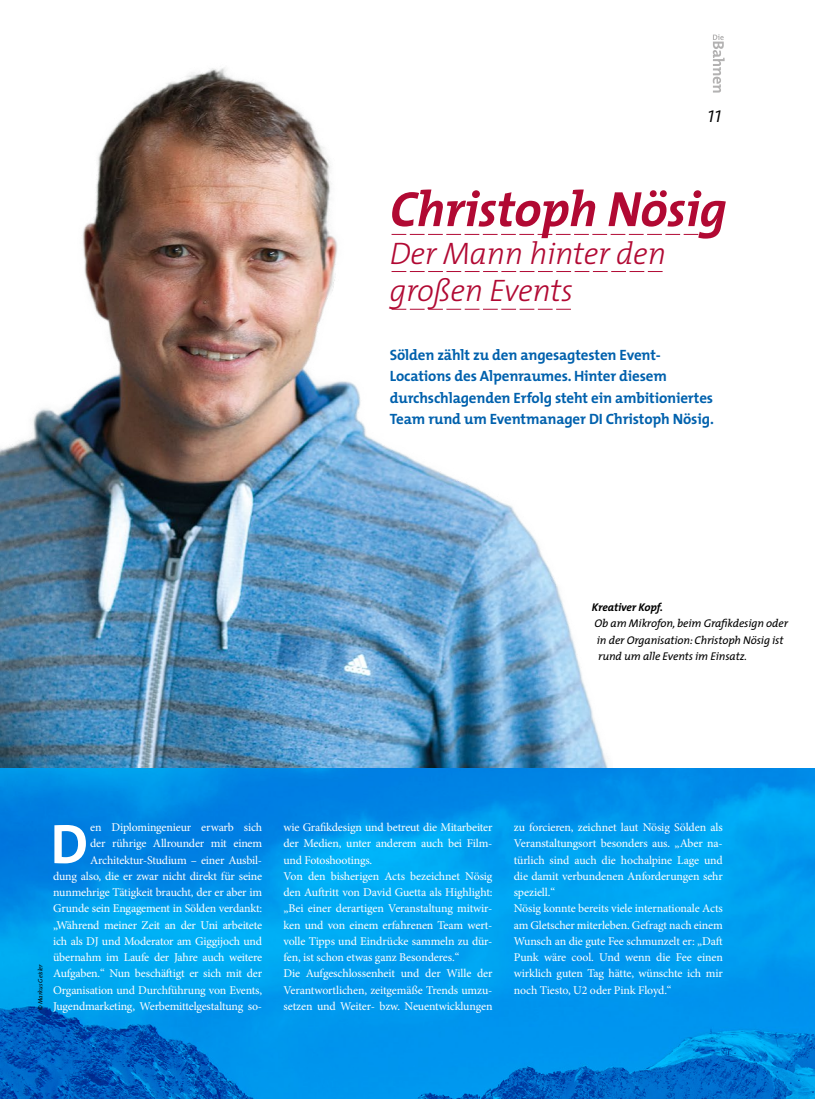
<style>
.page{position:relative;width:815px;height:1099px;background:#fff}
.page>*{position:absolute;margin:0;border:0;box-sizing:border-box;transform-origin:0 0}
.t1{font:700 56.25px "The Mix";color:#fff}
.t2{font:italic 700 50px "The Mix";letter-spacing:-.01em;color:#b10933}
.t3{font:italic 300 31.25px/37.5px "The Mix";letter-spacing:-.01em;color:#b10933}
.t4{font:italic 300 22.5px "The Mix";color:#000}
.t5{font:700 15px/21.2px "The Mix";letter-spacing:-.01em;color:#0061ad}
.t6{font:11.88px/16.2px "Minion Pro";letter-spacing:-.015em;color:#fff}
.t7{font:italic 11.25px/16.2px "The Mix";letter-spacing:-.01em;color:#000}
.t8{font:italic 700 11.25px "The Mix";letter-spacing:-.01em;color:#000}
.t9{font:italic 6.25px "The Mix";color:#000}
</style>
<div class="page">
<img style="left:1px;top:68px;width:611px;height:700px">
<img style="left:0;top:768px;width:815px;height:330px">
<svg style="left:392px;top:234px;width:325px;height:1px"></svg>
<svg style="left:392px;top:271px;width:271px;height:1px"></svg>
<svg style="left:392px;top:309px;width:179px;height:1px"></svg>
<svg style="left:713px;top:34px;width:12px;height:59px"></svg>
<h3 class="t4" style="left:708px;top:95px;width:16px">11</h3>
<h2 class="t2" style="left:390px;top:167px;width:338px">Christoph Nösig</h2>
<h3 class="t3" style="left:390px;top:233px;width:278px">Der Mann hinter den großen Events</h3>
<p class="t5" style="left:390px;top:344px;width:326px">Sölden zählt zu den angesagtesten Event-Locations des Alpenraumes. Hinter diesem durchschlagenden Erfolg steht ein ambitioniertes Team rund um Eventmanager DI Christoph Nösig.</p>
<p class="t8" style="left:592px;top:598px;width:72px">Kreativer Kopf.</p>
<p class="t7" style="left:594px;top:615px;width:195px">Ob am Mikrofon, beim Grafikdesign oder in der Organisation: Christoph Nösig ist rund um alle Events im Einsatz.</p>
<p class="t9" style="left:35px;top:1010px;width:48px;rotate:-90deg">© Markus Geisler</p>
<p class="t6" style="left:53px;top:819px;width:211px;text-align:right">en Diplomingenieur erwarb sich<br>der rührige Allrounder mit einem Architektur-Studium – einer Ausbil-<br>dung also, die er zwar nicht direkt für seine nunmehrige Tätigkeit braucht, der er aber im Grunde sein Engagement in Sölden verdankt: „Während meiner Zeit an der Uni arbeitete ich als DJ und Moderator am Giggijoch und übernahm im Laufe der Jahre auch weitere Aufgaben.“ Nun beschäftigt er sich mit der Organisation und Durchführung von Events, Jugendmarketing, Werbemittelgestaltung so-</p>
<h1 class="t1" style="left:50px;top:797px;width:39px">D</h1>
<p class="t6" style="left:283px;top:819px;width:211px">wie Grafikdesign und betreut die Mitarbeiter der Medien, unter anderem auch bei Film&shy;und Fotoshootings.<br>Von den bisherigen Acts bezeichnet Nösig den Auftritt von David Guetta als Highlight: „Bei einer derartigen Veranstaltung mitwir&shy;ken und von einem erfahrenen Team wert&shy;volle Tipps und Eindrücke sammeln zu dür&shy;fen, ist schon etwas ganz Besonderes.“<br>Die Aufgeschlossenheit und der Wille der Verantwortlichen, zeitgemäße Trends umzu&shy;setzen und Weiter- bzw. Neuentwicklungen</p>
<p class="t6" style="left:514px;top:819px;width:211px">zu forcieren, zeichnet laut Nösig Sölden als Veranstaltungsort besonders aus. „Aber na&shy;türlich sind auch die hochalpine Lage und die damit verbundenen Anforderungen sehr speziell.“<br>Nösig konnte bereits viele internationale Acts am Gletscher miterleben. Gefragt nach einem Wunsch an die gute Fee schmunzelt er: „Daft Punk wäre cool. Und wenn die Fee einen wirklich guten Tag hätte, wünschte ich mir noch Tiesto, U2 oder Pink Floyd.“</p>
</div>
